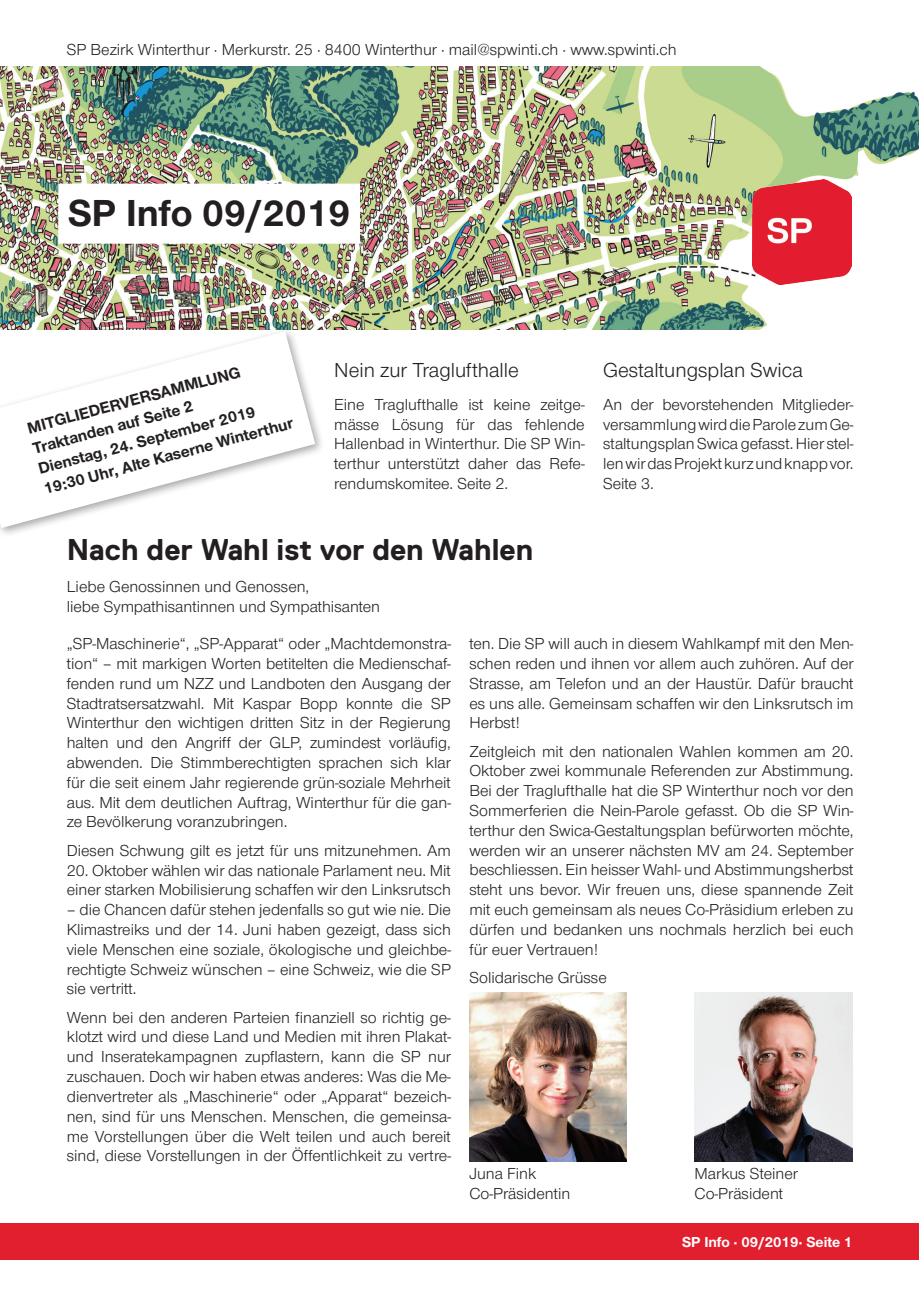
<style>
.page{position:relative;width:919px;height:1289px;background:#fff}
.page>*{position:absolute;margin:0;border:0;box-sizing:border-box;transform-origin:0 0}
.t1{font:700 39px "Nimbus San Nov";color:#231f20}
.t2{font:700 30px "Replica";color:#231f20}
.t3{font:21px "Nimbus San Nov";color:#231f20}
.t4{font:16.5px/19.8px "Nimbus San Nov";color:#231f20;text-align:justify}
.t5{font:700 16.5px/21px "Nimbus San Nov";color:#231f20}
.t6{font:700 15px "Nimbus San Nov";color:#fff}
</style>
<div class="page">
<div style="left:0;top:1222px;width:918px;height:37px;background:#e21f2e"></div>
<img style="left:0;top:67px;width:918px;height:263px">
<div style="left:58px;top:184px;width:302px;height:60px;background:#fff"></div>
<img style="left:752px;top:179px;width:99px;height:105px">
<div style="left:0;top:326px;width:326px;height:212px;background:#231f20;opacity:.4"></div>
<svg style="left:0;top:331px;width:315px;height:197px"></svg>
<img style="left:469px;top:992px;width:157px;height:169px">
<img style="left:694px;top:992px;width:158px;height:169px">
<p class="t4" style="left:67px;top:40px;width:611px">SP Bezirk Winterthur с Merkurstr. 25 с 8400 Winterthur В mail@spwinti.ch Г www.spwinti.ch</p>
<h1 class="t1" style="left:68px;top:190px;width:284px">SP Info 09/2019</h1>
<p class="t5" style="left:25px;top:418px;width:259px;rotate:-15deg">MITGLIEDERVERSAMMLUNG<br>Traktanden auf Seite 2<br>Dienstag, 24. September 2019<br>19:30 Uhr, Alte Kaserne Winterthur</p>
<p class="t3" style="left:603px;top:358px;width:201px">Gestaltungsplan Swica</p>
<p class="t3" style="left:334px;top:358px;width:186px">Nein zur Traglufthalle</p>
<p class="t4" style="left:334px;top:394px;width:252px">Eine Traglufthalle ist keine zeitge&shy;mässe Lösung für das fehlende Hallenbad in Winterthur. Die SP Win&shy;terthur unterstützt daher das Refe&shy;rendumskomitee. Seite 2.</p>
<p class="t4" style="left:603px;top:394px;width:252px">An der bevorstehenden Mitglieder&shy;versammlung wird die Parole zum Ge&shy;staltungsplan Swica gefasst. Hier stel&shy;len wir das Projekt kurz und knapp vor.<br>Seite 3.</p>
<h2 class="t2" style="left:67px;top:532px;width:468px">Nach der Wahl ist vor den Wahlen</h2>
<p class="t4" style="left:67px;top:577px;width:315px">Liebe Genossinnen und Genossen,<br>liebe Sympathisantinnen und Sympathisanten</p>
<p class="t4" style="left:67px;top:634px;width:385px">„SP-Maschinerie“, „SP-Apparat“ oder „Machtdemonstra&shy;tion“ – mit markigen Worten betitelten die Medienschaf&shy;fenden rund um NZZ und Landboten den Ausgang der Stadtratsersatzwahl. Mit Kaspar Bopp konnte die SP Winterthur den wichtigen dritten Sitz in der Regierung halten und den Angriff der GLP, zumindest vorläufig, abwenden. Die Stimmberechtigten sprachen sich klar für die seit einem Jahr regierende grün-soziale Mehrheit aus. Mit dem deutlichen Auftrag, Winterthur für die gan&shy;ze Bevölkerung voranzubringen.</p>
<p class="t4" style="left:67px;top:840px;width:385px">Diesen Schwung gilt es jetzt für uns mitzunehmen. Am</p>
<p class="t4" style="left:67px;top:860px;width:385px">20. Oktober wählen wir das nationale Parlament neu. Mit einer starken Mobilisierung schaffen wir den Linksrutsch</p>
<p class="t4" style="left:67px;top:899px;width:385px">– die Chancen dafür stehen jedenfalls so gut wie nie. Die Klimastreiks und der 14. Juni haben gezeigt, dass sich viele Menschen eine soziale, ökologische und gleichbe&shy;rechtigte Schweiz wünschen – eine Schweiz, wie die SP sie vertritt.</p>
<p class="t4" style="left:67px;top:1007px;width:385px">Wenn bei den anderen Parteien finanziell so richtig ge&shy;klotzt wird und diese Land und Medien mit ihren Plakat&shy;und Inseratekampagnen zupflastern, kann die SP nur zuschauen. Doch wir haben etwas anderes: Was die Me&shy;dienvertreter als „Maschinerie“ oder „Apparat“ bezeich&shy;nen, sind für uns Menschen. Menschen, die gemeinsa&shy;me Vorstellungen über die Welt teilen und auch bereit sind, diese Vorstellungen in der Öffentlichkeit zu vertre-</p>
<p class="t4" style="left:469px;top:634px;width:385px">ten. Die SP will auch in diesem Wahlkampf mit den Men&shy;schen reden und ihnen vor allem auch zuhören. Auf der Strasse, am Telefon und an der Haustür. Dafür braucht es uns alle. Gemeinsam schaffen wir den Linksrutsch im Herbst!</p>
<p class="t4" style="left:469px;top:741px;width:386px">Zeitgleich mit den nationalen Wahlen kommen am 20.<br>Oktober zwei kommunale Referenden zur Abstimmung.<br>Bei der Traglufthalle hat die SP Winterthur noch vor den Sommerferien die Nein-Parole gefasst. Ob die SP Win&shy;terthur den Swica-Gestaltungsplan befürworten möchte, werden wir an unserer nächsten MV am 24. September beschliessen. Ein heisser Wahl- und Abstimmungsherbst steht uns bevor. Wir freuen uns, diese spannende Zeit mit euch gemeinsam als neues Co-Präsidium erleben zu dürfen und bedanken uns nochmals herzlich bei euch für euer Vertrauen!</p>
<p class="t4" style="left:469px;top:967px;width:139px">Solidarische Grüsse</p>
<p class="t4" style="left:469px;top:1163px;width:68px">Juna Fink</p>
<p class="t4" style="left:694px;top:1163px;width:105px">Markus Steiner</p>
<p class="t4" style="left:469px;top:1183px;width:102px">Co-Präsidentin</p>
<p class="t4" style="left:694px;top:1183px;width:90px">Co-Präsident</p>
<p class="t6" style="left:682px;top:1232px;width:172px">SP Info В 09/2019В Seite 1</p>
</div>
